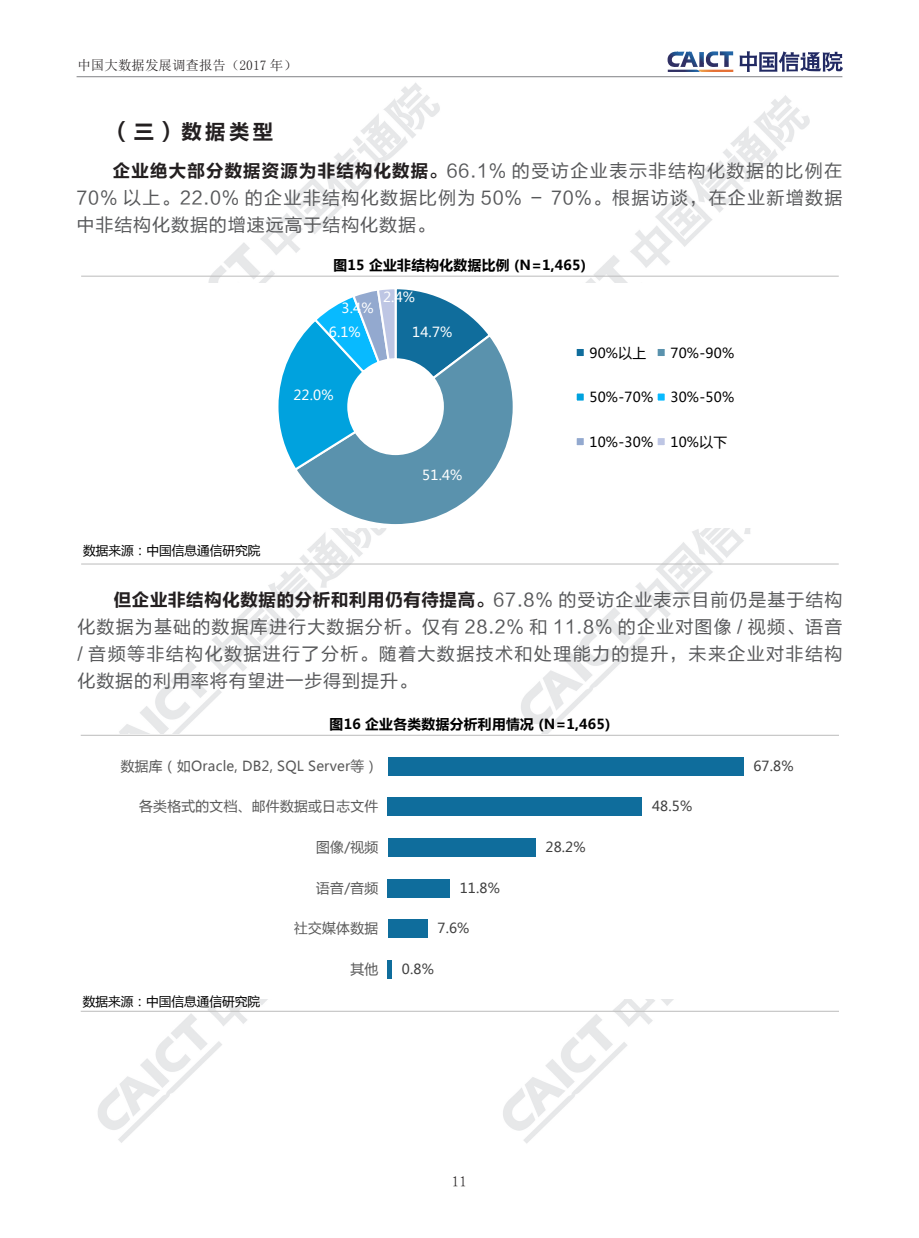
<style>
.page{position:relative;width:919px;height:1238px;background:#fff}
.page>*{position:absolute;margin:0;border:0;box-sizing:border-box;transform-origin:0 0}
.正文文字{font:21px "FZLTCHJW GB1 0";color:#231f20}
.t1{font:18px/27px "FZLTHJW GB1 0";letter-spacing:.075em;color:#57585a;text-align:justify}
.t2{font:15px "RS Cu Hei";color:#231f20}
.t3{font:13.8px "Microsoft Ya Hei";letter-spacing:.025em;color:#595959}
.t4{font:700 13.8px "Microsoft Ya Hei";letter-spacing:.025em;color:#000}
.t5{font:13.8px "Microsoft Ya Hei";letter-spacing:.015em;color:#000}
.t6{font:13.8px "Microsoft Ya Hei";letter-spacing:.015em;color:#404040}
.t7{font:13.8px "Microsoft Ya Hei";color:#fff}
.t8{font:13.5px "Sim Sun";color:#231f20}
.t9{font:12.75px "Microsoft Ya Hei";color:#000}
.s1{font-family:"FZLTCHJW GB1 0";color:#231f20}
</style>
<div class="page">
<img style="left:76px;top:51px;width:767px;height:1093px">
<svg style="left:667px;top:51px;width:66px;height:21px"></svg>
<svg style="left:739px;top:51px;width:103px;height:21px"></svg>
<hr style="left:77px;top:76px;width:765px;height:1px;background:#808285">
<div style="left:72px;top:734px;width:766px;height:264px;background:#fff"></div>
<div style="left:387px;top:960px;width:5px;height:18px;background:#0f6d9c"></div>
<div style="left:387px;top:919px;width:40px;height:19px;background:#0f6d9c"></div>
<div style="left:387px;top:878px;width:63px;height:19px;background:#0f6d9c"></div>
<div style="left:387px;top:838px;width:148px;height:18px;background:#0f6d9c"></div>
<div style="left:387px;top:797px;width:255px;height:19px;background:#0f6d9c"></div>
<div style="left:387px;top:756px;width:356px;height:19px;background:#0f6d9c"></div>
<hr style="left:81px;top:1010px;width:757px;height:1px;background:#bfbfbf">
<hr style="left:81px;top:734px;width:757px;height:1px;background:#bfbfbf">
<hr style="left:81px;top:563px;width:757px;height:1px;background:#bfbfbf">
<hr style="left:81px;top:276px;width:757px;height:1px;background:#bfbfbf">
<div style="left:82px;top:283px;width:748px;height:244px;background:#fff"></div>
<svg style="left:278px;top:289px;width:235px;height:236px"></svg>
<div style="left:575px;top:348px;width:9px;height:9px;background:#106d9c"></div>
<div style="left:574px;top:347px;width:11px;height:11px;border:2px solid #fff"></div>
<div style="left:656px;top:348px;width:9px;height:9px;background:#5a92ad"></div>
<div style="left:655px;top:347px;width:11px;height:11px;border:2px solid #fff"></div>
<div style="left:575px;top:392px;width:9px;height:9px;background:#00a2de"></div>
<div style="left:574px;top:391px;width:11px;height:11px;border:2px solid #fff"></div>
<div style="left:656px;top:392px;width:9px;height:9px;background:#08baff"></div>
<div style="left:655px;top:391px;width:11px;height:11px;border:2px solid #fff"></div>
<div style="left:575px;top:437px;width:9px;height:9px;background:#93a9cf"></div>
<div style="left:574px;top:436px;width:11px;height:11px;border:2px solid #fff"></div>
<div style="left:656px;top:437px;width:9px;height:9px;background:#bec6e4"></div>
<div style="left:655px;top:436px;width:11px;height:11px;border:2px solid #fff"></div>
<p class="t8" style="left:77px;top:58px;width:221px">中国大数据发展调查报告（2017 年）</p>
<p class="正文文字" style="left:109px;top:120px;width:166px">（三）数据类型</p>
<p class="t1" style="left:77px;top:157px;width:767px;text-indent:36px"><span class="s1">企业绝大部分数据资源为非结构化数据。</span>66.1% 的受访企业表示非结构化数据的比例在70% 以上。22.0% 的企业非结构化数据比例为 50% － 70%。根据访谈，在企业新增数据中非结构化数据的增速远高于结构化数据。</p>
<p class="t4" style="left:333px;top:255px;width:254px">图15 企业非结构化数据比例 (N=1,465)</p>
<p class="t9" style="left:83px;top:541px;width:179px">数据来源：中国信息通信研究院</p>
<p class="t7" style="left:341px;top:299px;width:34px">3.4%</p>
<p class="t7" style="left:329px;top:323px;width:34px">6.1%</p>
<p class="t7" style="left:383px;top:287px;width:34px">2.4%</p>
<p class="t7" style="left:412px;top:323px;width:42px">14.7%</p>
<p class="t7" style="left:293px;top:386px;width:42px">22.0%</p>
<p class="t7" style="left:422px;top:465px;width:42px">51.4%</p>
<p class="t5" style="left:589px;top:343px;width:58px">90%以上</p>
<p class="t5" style="left:670px;top:343px;width:65px">70%-90%</p>
<p class="t5" style="left:589px;top:388px;width:65px">50%-70%</p>
<p class="t5" style="left:670px;top:388px;width:65px">30%-50%</p>
<p class="t5" style="left:589px;top:432px;width:65px">10%-30%</p>
<p class="t5" style="left:670px;top:432px;width:58px">10%以下</p>
<p class="t1" style="left:77px;top:587px;width:766px;text-indent:36px"><span class="s1">但企业非结构化数据的分析和利用仍有待提高。</span>67.8% 的受访企业表示目前仍是基于结构化数据为基础的数据库进行大数据分析。仅有 28.2% 和 11.8% 的企业对图像 / 视频、语音/ 音频等非结构化数据进行了分析。随着大数据技术和处理能力的提升，未来企业对非结构化数据的利用率将有望进一步得到提升。</p>
<p class="t4" style="left:329px;top:714px;width:282px">图16 企业各类数据分析利用情况 (N=1,465)</p>
<p class="t3" style="left:121px;top:756px;width:259px">数据库（如Oracle, DB2, SQL Server等）</p>
<p class="t6" style="left:753px;top:756px;width:42px">67.8%</p>
<p class="t3" style="left:139px;top:797px;width:240px">各类格式的文档、邮件数据或日志文件</p>
<p class="t6" style="left:652px;top:797px;width:42px">48.5%</p>
<p class="t3" style="left:316px;top:837px;width:63px">图像/视频</p>
<p class="t6" style="left:545px;top:837px;width:42px">28.2%</p>
<p class="t3" style="left:316px;top:878px;width:63px">语音/音频</p>
<p class="t6" style="left:459px;top:878px;width:42px">11.8%</p>
<p class="t3" style="left:294px;top:919px;width:86px">社交媒体数据</p>
<p class="t6" style="left:437px;top:919px;width:34px">7.6%</p>
<p class="t3" style="left:350px;top:959px;width:29px">其他</p>
<p class="t6" style="left:402px;top:959px;width:34px">0.8%</p>
<p class="t9" style="left:83px;top:992px;width:179px">数据来源：中国信息通信研究院</p>
<p class="t2" style="left:451px;top:1174px;width:17px">11</p>
</div>
